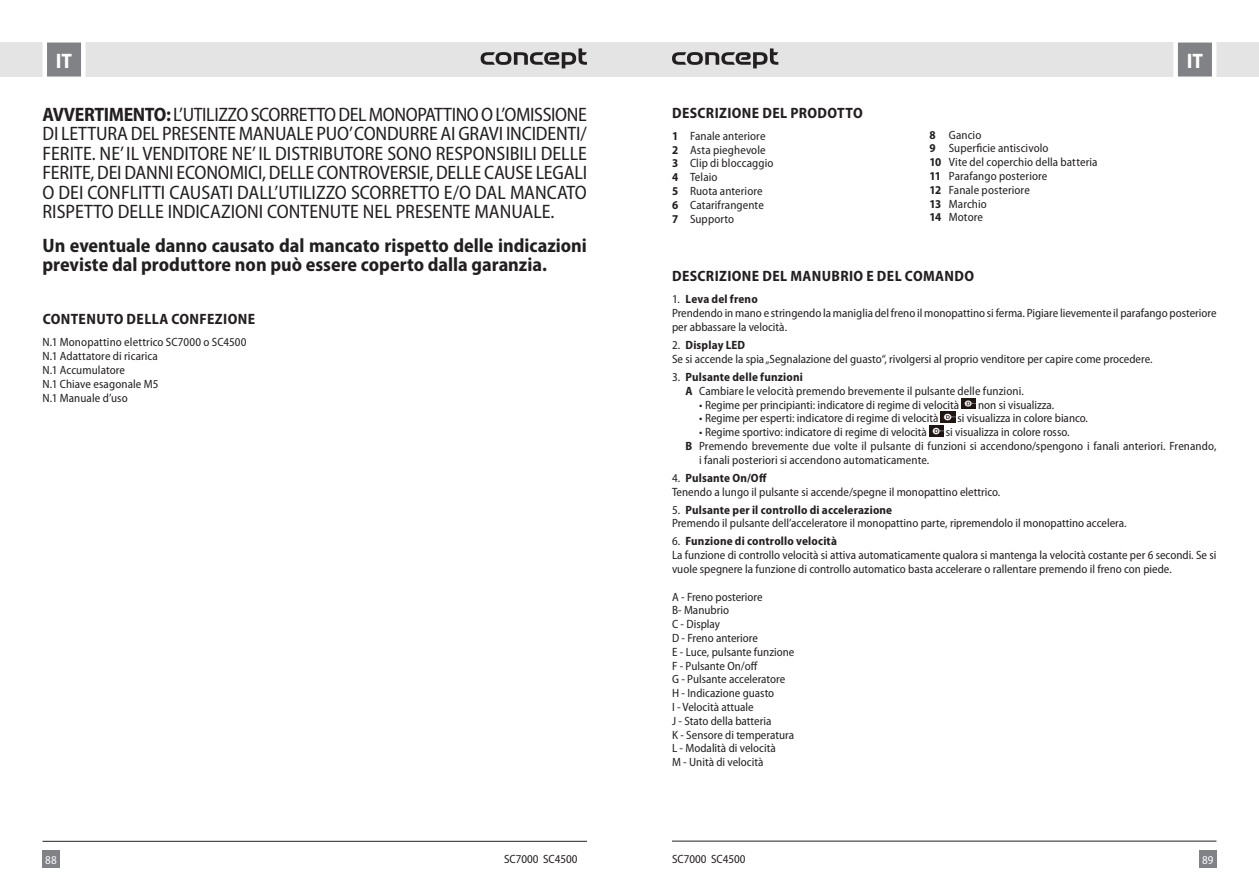
<style>
.page{position:relative;width:1259px;height:893px;background:#fff}
.page>*{position:absolute;margin:0;border:0;box-sizing:border-box;transform-origin:0 0}
.t1{font:700 semi-condensed 21px "Myriad Pro";color:#fff}
.t2{font:semi-condensed 19.5px/19.5px "Myriad Pro";color:#231f20;text-align:justify}
.t3{font:700 semi-condensed 19.5px/19.5px "Myriad Pro";color:#231f20}
.t4{font:700 semi-condensed 15px "Myriad Pro";letter-spacing:.025em;color:#231f20}
.t5{font:semi-condensed 12px/13.8px "Myriad Pro";color:#231f20}
.t6{font:semi-condensed 12px "Myriad Pro";color:#fff}
.s1{font-weight:700}
</style>
<div class="page">
<div style="left:0;top:43px;width:629px;height:34px;background:#e4e4e4"></div>
<div style="left:43px;top:850px;width:17px;height:17px;background:#808285"></div>
<svg style="left:40px;top:42px;width:48px;height:35px;background:#a4a6a8"></svg>
<hr style="left:43px;top:841px;width:544px;height:1px;background:#231f20">
<svg style="left:480px;top:48px;width:107px;height:20px"></svg>
<div style="left:629px;top:43px;width:630px;height:34px;background:#e4e4e4"></div>
<div style="left:1199px;top:850px;width:17px;height:17px;background:#808285"></div>
<svg style="left:1171px;top:42px;width:47px;height:35px;background:#a3a4a6"></svg>
<hr style="left:672px;top:841px;width:544px;height:1px;background:#231f20">
<svg style="left:672px;top:48px;width:106px;height:20px"></svg>
<img style="left:961px;top:398px;width:15px;height:10px">
<img style="left:941px;top:412px;width:14px;height:10px">
<img style="left:929px;top:426px;width:14px;height:10px">
<h1 class="t1" style="left:56px;top:48px;width:18px">IT</h1>
<h1 class="t1" style="left:1186px;top:48px;width:18px">IT</h1>
<p class="t2" style="left:43px;top:104px;width:546px"><span class="s1">AVVERTIMENTO:</span> L’UTILIZZO SCORRETTO DEL MONOPATTINO O L’OMISSIONE DI LETTURA DEL PRESENTE MANUALE PUO’CONDURRE AI GRAVI INCIDENTI/ FERITE. NE’ IL VENDITORE NE’ IL DISTRIBUTORE SONO RESPONSIBILI DELLE FERITE, DEI DANNI ECONOMICI, DELLE CONTROVERSIE, DELLE CAUSE LEGALI O DEI CONFLITTI CAUSATI DALL’UTILIZZO SCORRETTO E/O DAL MANCATO RISPETTO DELLE INDICAZIONI CONTENUTE NEL PRESENTE MANUALE.</p>
<h2 class="t3" style="left:43px;top:235px;width:546px">Un eventuale danno causato dal mancato rispetto delle indicazioni previste dal produttore non può essere coperto dalla garanzia.</h2>
<p class="t4" style="left:43px;top:309px;width:214px">CONTENUTO DELLA CONFEZIONE</p>
<p class="t5" style="left:43px;top:335px;width:205px">N.1 Monopattino elettrico SC7000 o SC4500<br>N.1 Adattatore di ricarica<br>N.1 Accumulatore<br>N.1 Chiave esagonale M5<br>N.1 Manuale d’uso</p>
<p class="t4" style="left:672px;top:103px;width:192px">DESCRIZIONE DEL PRODOTTO</p>
<p class="t5" style="left:672px;top:129px;width:103px"><span class="s1">1</span> Fanale anteriore<br><span class="s1">2</span> Asta pieghevole<br><span class="s1">3</span> Clip di bloccaggio<br><span class="s1">4</span> Telaio<br><span class="s1">5</span> Ruota anteriore<br><span class="s1">6</span> Catarifrangente<br><span class="s1">7</span> Supporto</p>
<p class="t5" style="left:929px;top:128px;width:170px"><span class="s1">8</span> Gancio<br><span class="s1">9</span> Superficie antiscivolo<br><span class="s1">10</span> Vite del coperchio della batteria<br><span class="s1">11</span> Parafango posteriore<br><span class="s1">12</span> Fanale posteriore<br><span class="s1">13</span> Marchio<br><span class="s1">14</span> Motore</p>
<p class="t4" style="left:672px;top:266px;width:303px">DESCRIZIONE DEL MANUBRIO E DEL COMANDO</p>
<p class="t5" style="left:672px;top:292px;width:546px">1. <span class="s1">Leva del freno<br></span>Prendendo in mano e stringendo la maniglia del freno il monopattino si ferma. Pigiare lievemente il parafango posteriore per abbassare la velocità.</p>
<p class="t5" style="left:672px;top:338px;width:482px">2. <span class="s1">Display LED<br></span>Se si accende la spia „Segnalazione del guasto“, rivolgersi al proprio venditore per capire come procedere.</p>
<p class="t5" style="left:685px;top:370px;width:340px;text-indent:-14px">3. <span class="s1">Pulsante delle funzioni<br>A</span> Cambiare le velocità premendo brevemente il pulsante delle funzioni.</p>
<p class="t5" style="left:699px;top:397px;width:262px">• Regime per principianti: indicatore di regime di velocità</p>
<p class="t5" style="left:978px;top:397px;width:78px">non si visualizza.</p>
<p class="t5" style="left:699px;top:411px;width:241px">• Regime per esperti: indicatore di regime di velocità</p>
<p class="t5" style="left:957px;top:411px;width:132px">si visualizza in colore bianco.</p>
<p class="t5" style="left:699px;top:425px;width:229px">• Regime sportivo: indicatore di regime di velocità</p>
<p class="t5" style="left:945px;top:425px;width:125px">si visualizza in colore rosso.</p>
<p class="t5" style="left:685px;top:439px;width:532px"><span class="s1">B</span> Premendo brevemente due volte il pulsante di funzioni si accendono/spengono i fanali anteriori. Frenando,</p>
<p class="t5" style="left:699px;top:453px;width:232px">i fanali posteriori si accendono automaticamente.</p>
<p class="t5" style="left:672px;top:471px;width:330px">4. <span class="s1">Pulsante On/Off<br></span>Tenendo a lungo il pulsante si accende/spegne il monopattino elettrico.</p>
<p class="t5" style="left:672px;top:502px;width:456px">5. <span class="s1">Pulsante per il controllo di accelerazione<br></span>Premendo il pulsante dell’acceleratore il monopattino parte, ripremendolo il monopattino accelera.</p>
<p class="t5" style="left:672px;top:534px;width:546px">6. <span class="s1">Funzione di controllo velocità<br></span>La funzione di controllo velocità si attiva automaticamente qualora si mantenga la velocità costante per 6 secondi. Se si vuole spegnere la funzione di controllo automatico basta accelerare o rallentare premendo il freno con piede.</p>
<p class="t5" style="left:672px;top:590px;width:124px">A - Freno posteriore<br>B- Manubrio<br>C - Display<br>D - Freno anteriore<br>E - Luce, pulsante funzione<br>F - Pulsante On/off<br>G - Pulsante acceleratore<br>H - Indicazione guasto<br>I - Velocità attuale<br>J - Stato della batteria<br>K - Sensore di temperatura<br>L - Modalità di velocità<br>M - Unità di velocità</p>
<p class="t6" style="left:45px;top:852px;width:13px">88</p>
<p class="t5" style="left:504px;top:851px;width:75px">SC7000 SC4500</p>
<p class="t5" style="left:672px;top:851px;width:75px">SC7000 SC4500</p>
<p class="t6" style="left:1202px;top:852px;width:13px">89</p>
</div>
